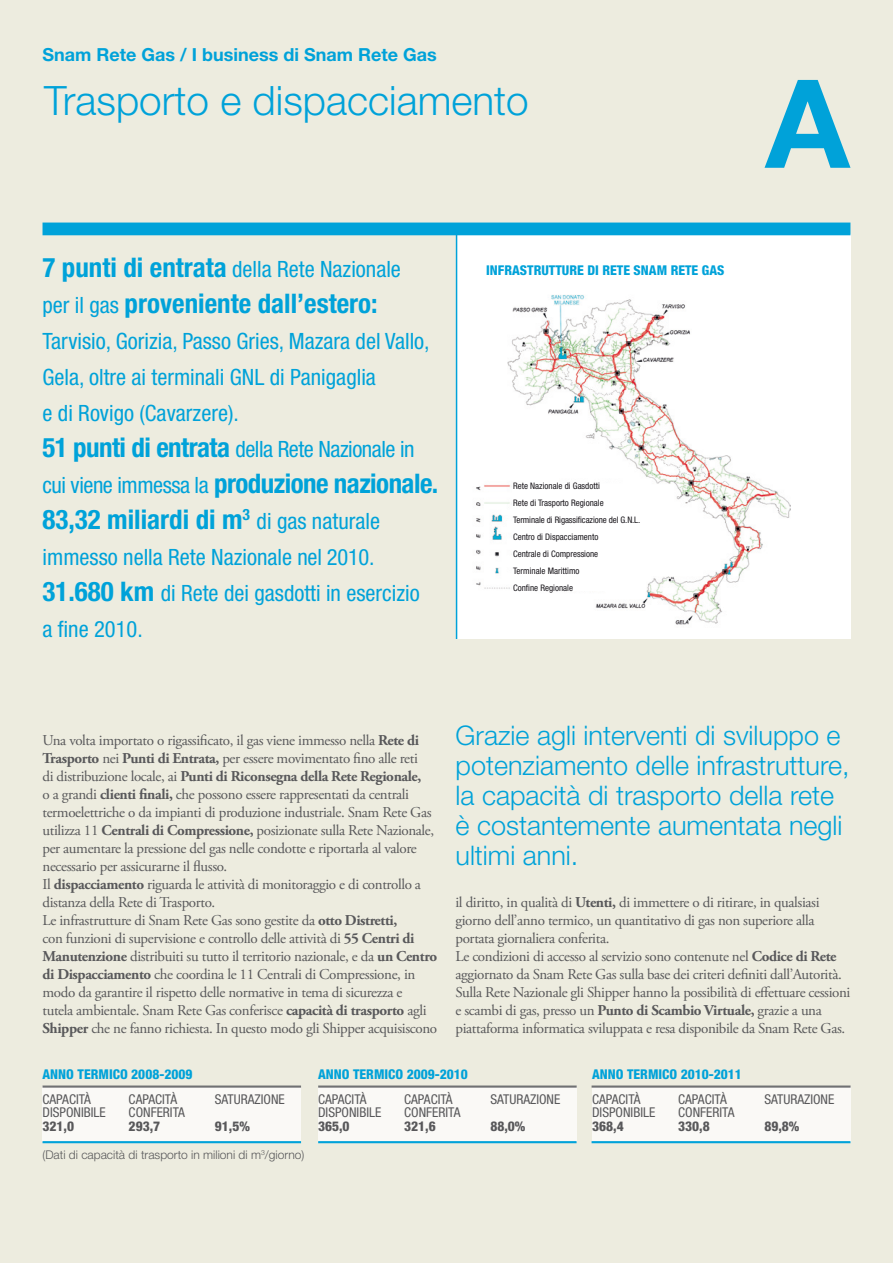
<style>
.page{position:relative;width:893px;height:1263px;background:#edecdf}
.page>*{position:absolute;margin:0;border:0;box-sizing:border-box;transform-origin:0 0}
.t1{font:700 123px "Helvetica Neue";color:#00a2d9}
.t2{font:300 40.5px "Helvetica Neue";color:#00a2d9}
.t3{font:300 27px/30px "Helvetica Neue";color:#00a2d9}
.t4{font:700 condensed 27px/36px "Helvetica Neue LT Std";letter-spacing:-.02em;color:#00a2d9}
.t5{font:700 condensed 27px "Helvetica Neue LT Std";color:#00a2d9}
.t6{font:condensed 22.5px/36px "Helvetica Neue LT Std";color:#00a2d9}
.t7{font:700 18px "Helvetica Neue";color:#00a2d9}
.t8{font:15px/18px "Adobe Garamond Pro";letter-spacing:-.025em;color:#58585a}
.t9{font:condensed 13.5px/13.5px "Helvetica Neue LT Std";color:#58585a}
.t10{font:800 condensed 13.5px "Helvetica Neue LT Std";color:#00a2d9}
.t11{font:800 condensed 13.5px "Helvetica Neue LT Std";color:#58585a}
.t12{font:300 12px "Helvetica Neue";color:#58585a}
.t13{font:condensed 9px/17px "Helvetica Neue LT Std";color:#1a171c}
.s1{font-weight:700;font-size:27px}
.s2{font-weight:400;font-size:22.5px}
.s3{font-weight:700}
</style>
<div class="page">
<div style="left:318px;top:1086px;width:259px;height:55px;background:#faf9f6"></div>
<div style="left:592px;top:1086px;width:258px;height:56px;background:#faf9f6"></div>
<hr style="left:318px;top:1085px;width:259px;height:3px;background:#707173">
<hr style="left:592px;top:1085px;width:259px;height:3px;background:#707173">
<hr style="left:318px;top:1141px;width:259px;height:2px;background:#00a2d9">
<hr style="left:592px;top:1141px;width:258px;height:2px;background:#00a2d9">
<div style="left:43px;top:1086px;width:258px;height:55px;background:#faf9f6"></div>
<hr style="left:43px;top:1085px;width:258px;height:3px;background:#707173">
<hr style="left:43px;top:1141px;width:258px;height:2px;background:#00a2d9">
<div style="left:457px;top:234px;width:393px;height:405px;background:#fff"></div>
<div style="left:43px;top:223px;width:807px;height:12px;background:#00a2d9"></div>
<hr style="left:456px;top:227px;width:1px;height:412px;background:#00a2d9">
<img style="left:508px;top:295px;width:283px;height:330px">
<img style="left:476px;top:471px;width:49px;height:131px">
<div style="left:636px;top:503px;width:24px;height:26px;background:#fff"></div>
<svg style="left:511px;top:483px;width:135px;height:108px"></svg>
<p class="t7" style="left:43px;top:43px;width:396px">Snam Rete Gas / I business di Snam Rete Gas</p>
<h2 class="t2" style="left:44px;top:75px;width:486px">Trasporto e dispacciamento</h2>
<h3 class="t6" style="left:43px;top:250px;width:360px"><span class="s1">7 punti di entrata</span> della Rete Nazionale</h3>
<h3 class="t5" style="left:43px;top:287px;width:337px"><span class="s2">per il gas</span> proveniente dall’estero:</h3>
<h3 class="t6" style="left:43px;top:322px;width:389px">Tarvisio, Gorizia, Passo Gries, Mazara del Vallo, Gela, oltre ai terminali GNL di Panigaglia<br>e di Rovigo (Cavarzere).<br><span class="s1">51 punti di entrata</span> della Rete Nazionale in</h3>
<h3 class="t4" style="left:43px;top:465px;width:397px"><span class="s2">cui viene immessa la</span> produzione nazionale.<br>83,32 miliardi di m<sup>3</sup> <span class="s2">di gas naturale</span></h3>
<h3 class="t6" style="left:43px;top:538px;width:379px">immesso nella Rete Nazionale nel 2010.<br><span class="s1">31.680 km</span> di Rete dei gasdotti in esercizio a fine 2010.</h3>
<p class="t10" style="left:486px;top:262px;width:124px">IN FRASTRUTTURE DI RETE</p>
<p class="t10" style="left:634px;top:262px;width:45px">SNAM RETE</p>
<p class="t10" style="left:702px;top:262px;width:24px">GAS</p>
<p class="t13" style="left:513px;top:478px;width:129px">Rete Nazionale di Gasdotti<br>Rete di Trasporto Regionale<br>Terminale di Rigassificazione del G.N.L.<br>Centro di Dispacciamento<br>Centrale di Compressione<br>Terminale Marittimo<br>Confine Regionale</p>
<h1 class="t1" style="left:765px;top:48px;width:86px">A</h1>
<p class="t8" style="left:43px;top:731px;width:396px">Una volta importato o rigassificato, il gas viene immesso nella <span class="s3">Rete di Trasporto</span> nei <span class="s3">Punti di Entrata,</span> per essere movimentato fino alle reti<br>di distribuzione locale, ai <span class="s3">Punti di Riconsegna della Rete Regionale,<br></span>o a grandi <span class="s3">clienti finali,</span> che possono essere rappresentati da centrali termoelettriche o da impianti di produzione industriale. Snam Rete Gas utilizza 11 <span class="s3">Centrali di Compressione,</span> posizionate sulla Rete Nazionale, per aumentare la pressione del gas nelle condotte e riportarla al valore necessario per assicurarne il flusso.<br>Il <span class="s3">dispacciamento</span> riguarda le attività di monitoraggio e di controllo a distanza della Rete di Trasporto.<br>Le infrastrutture di Snam Rete Gas sono gestite da <span class="s3">otto Distretti,<br></span>con funzioni di supervisione e controllo delle attività di <span class="s3">55 Centri di Manutenzione</span> distribuiti su tutto il territorio nazionale, e da <span class="s3">un Centro di Dispacciamento</span> che coordina le 11 Centrali di Compressione, in modo da garantire il rispetto delle normative in tema di sicurezza e<br>tutela ambientale. Snam Rete Gas conferisce <span class="s3">capacità di trasporto</span> agli <span class="s3">Shipper</span> che ne fanno richiesta. In questo modo gli Shipper acquisiscono</p>
<h3 class="t3" style="left:455px;top:719px;width:396px">Grazie agli interventi di sviluppo e potenziamento delle infrastrutture, la capacità di trasporto della rete è costantemente aumentata negli ultimi anni.</h3>
<p class="t8" style="left:455px;top:893px;width:396px">il diritto, in qualità di <span class="s3">Utenti,</span> di immettere o di ritirare, in qualsiasi giorno dell’anno termico, un quantitativo di gas non superiore alla portata giornaliera conferita.<br>Le condizioni di accesso al servizio sono contenute nel <span class="s3">Codice di Rete </span>aggiornato da Snam Rete Gas sulla base dei criteri definiti dall’Autorità.<br>Sulla Rete Nazionale gli Shipper hanno la possibilità di effettuare cessioni e scambi di gas, presso un <span class="s3">Punto di Scambio Virtuale,</span> grazie a una piattaforma informatica sviluppata e resa disponibile da Snam Rete Gas.</p>
<p class="t10" style="left:43px;top:1065px;width:151px">ANNO TERMICO 2008-2009</p>
<p class="t10" style="left:318px;top:1065px;width:151px">ANNO TERMICO 2009-2010</p>
<p class="t10" style="left:592px;top:1065px;width:151px">ANNO TERMICO 2010-2011</p>
<p class="t9" style="left:43px;top:1092px;width:65px">Capacità disponibile</p>
<p class="t11" style="left:43px;top:1117px;width:33px">321,0</p>
<p class="t9" style="left:129px;top:1092px;width:58px">Capacità conferita</p>
<p class="t11" style="left:129px;top:1117px;width:33px">293,7</p>
<p class="t9" style="left:215px;top:1092px;width:72px">Saturazione</p>
<p class="t11" style="left:215px;top:1117px;width:37px">91,5%</p>
<p class="t12" style="left:43px;top:1147px;width:263px">(Dati di capacità di trasporto in milioni di m<sup>3</sup>/giorno)</p>
<p class="t9" style="left:318px;top:1092px;width:65px">Capacità disponibile</p>
<p class="t11" style="left:318px;top:1117px;width:33px">365,0</p>
<p class="t9" style="left:404px;top:1092px;width:58px">Capacità conferita</p>
<p class="t11" style="left:404px;top:1117px;width:33px">321,6</p>
<p class="t9" style="left:490px;top:1092px;width:72px">Saturazione</p>
<p class="t11" style="left:490px;top:1117px;width:37px">88,0%</p>
<p class="t9" style="left:592px;top:1092px;width:65px">Capacità disponibile</p>
<p class="t11" style="left:592px;top:1117px;width:33px">368,4</p>
<p class="t9" style="left:678px;top:1092px;width:58px">Capacità conferita</p>
<p class="t11" style="left:678px;top:1117px;width:33px">330,8</p>
<p class="t9" style="left:764px;top:1092px;width:72px">Saturazione</p>
<p class="t11" style="left:764px;top:1117px;width:37px">89,8%</p>
</div>
